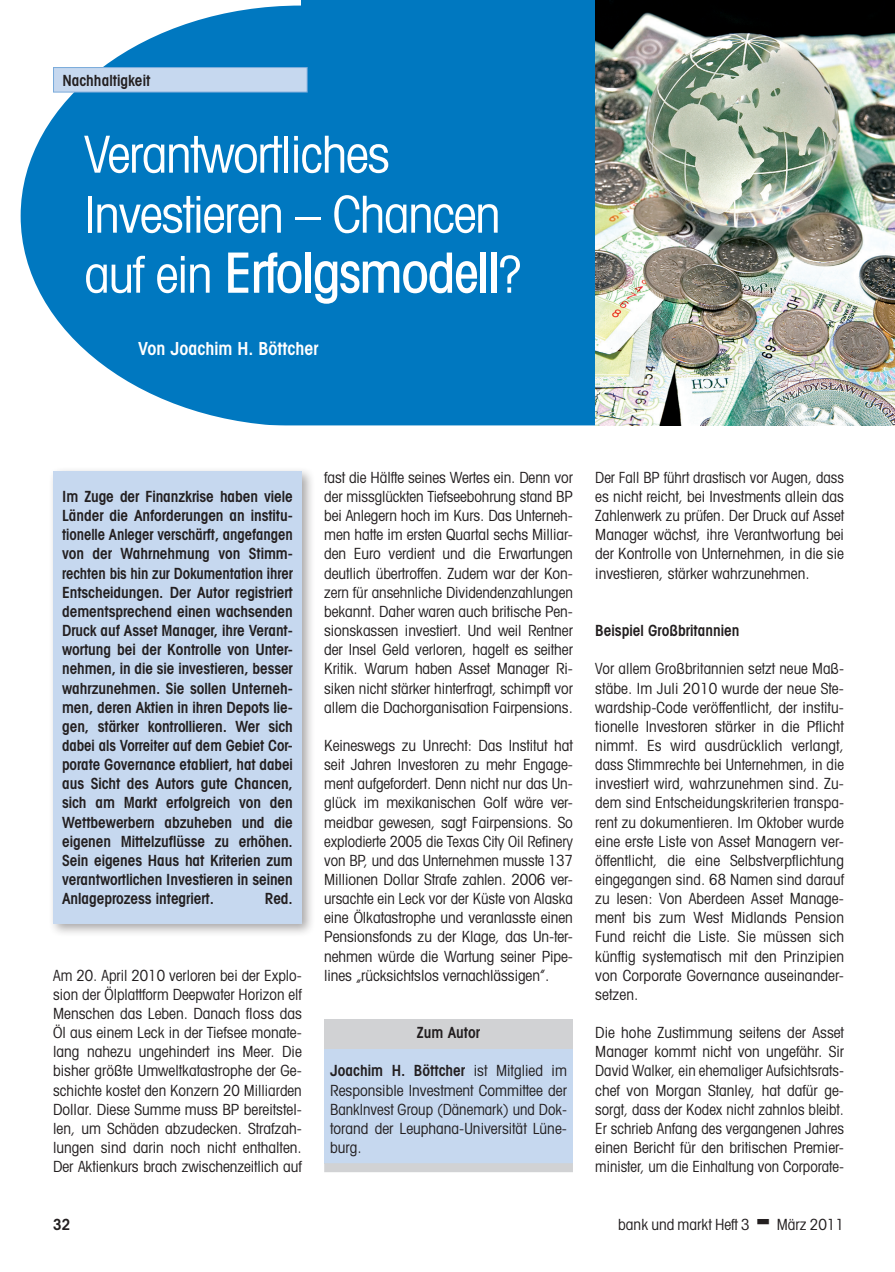
<style>
.page{position:relative;width:895px;height:1272px;background:#fff}
.page>*{position:absolute;margin:0;border:0;box-sizing:border-box;transform-origin:0 0}
.t1{font:500 condensed 55.5px "Avant Garde";letter-spacing:-.025em;color:#fff}
.t2{font:condensed 51px/60px "Avant Garde";letter-spacing:-.025em;color:#fff}
.t3{font:600 condensed 18px "Avant Garde";color:#fff}
.t4{font:condensed 15.3px/19.2px "Avant Garde";color:#231f20;text-align:justify}
.t5{font:600 condensed 15.3px/19.2px "Avant Garde";letter-spacing:-.005em;color:#231f20;text-align:justify}
.t6{font:condensed 15.3px/19.2px "Avant Garde";color:#231f20;text-align:justify;scale:.96 1}
.s1{font-weight:400;font-size:51px}
.s2{font-weight:600}
</style>
<div class="page">
<svg style="left:21px;top:6px;width:574px;height:419px;background:#1985c6"></svg>
<div style="left:301px;top:0;width:308px;height:6px;background:#0078c0"></div>
<div style="left:54px;top:68px;width:253px;height:24px;background:#c6d8ef"></div>
<div style="left:53px;top:67px;width:255px;height:25px;border:1px solid #7aabdb"></div>
<div style="left:48px;top:466px;width:268px;height:470px;background:#231f20;opacity:.4"></div>
<div style="left:53px;top:471px;width:249px;height:452px;background:#c6d8ef"></div>
<img style="left:595px;top:0;width:300px;height:425px">
<div style="left:324px;top:1044px;width:249px;height:119px;background:#c6d8ef"></div>
<div style="left:324px;top:1018px;width:249px;height:30px;background:#d1d2d4"></div>
<div style="left:324px;top:1162px;width:249px;height:9px;background:#d1d2d4"></div>
<p class="t5" style="left:62px;top:70px;width:89px">Nachhaltigkeit</p>
<h2 class="t2" style="left:84px;top:123px;width:418px">Verantwortliches<br>Investieren – Chancen</h2>
<h1 class="t1" style="left:84px;top:238px;width:439px"><span class="s1">auf ein</span> Erfolgsmodell<span class="s1">?</span></h1>
<p class="t3" style="left:138px;top:337px;width:182px">Von Joachim H. Böttcher</p>
<p class="t5" style="left:62px;top:486px;width:232px">Im Zuge der Finanzkrise haben viele Länder die Anforderungen an institu&shy;tionelle Anleger verschärft, angefangen von der Wahrnehmung von Stimm&shy;rechten bis hin zur Dokumentation ihrer Entscheidungen. Der Autor registriert dementsprechend einen wachsenden Druck auf Asset Manager, ihre Verant&shy;wortung bei der Kontrolle von Unter&shy;nehmen, in die sie investieren, besser wahrzunehmen. Sie sollen Unterneh&shy;men, deren Aktien in ihren Depots lie&shy;gen, stärker kontrollieren. Wer sich dabei als Vorreiter auf dem Gebiet Cor&shy;porate Governance etabliert, hat dabei aus Sicht des Autors gute Chancen, sich am Markt erfolgreich von den Wettbewerbern abzuheben und die eigenen Mittelzuflüsse zu erhöhen.<br>Sein eigenes Haus hat Kriterien zum verantwortlichen Investieren in seinen Anlageprozess integriert.</p>
<p class="t5" style="left:265px;top:888px;width:29px">Red.</p>
<p class="t4" style="left:53px;top:965px;width:250px">Am 20. April 2010 verloren bei der Explo&shy;sion der Ölplattform Deepwater Horizon elf Menschen das Leben. Danach floss das Öl aus einem Leck in der Tiefsee monate&shy;lang nahezu ungehindert ins Meer. Die bisher größte Umweltkatastrophe der Ge&shy;schichte kostet den Konzern 20 Milliarden Dollar. Diese Summe muss BP bereitstel&shy;len, um Schäden abzudecken. Strafzah&shy;lungen sind darin noch nicht enthalten.<br>Der Aktienkurs brach zwischenzeitlich auf</p>
<p class="t4" style="left:324px;top:467px;width:250px">fast die Hälfte seines Wertes ein. Denn vor der missglückten Tiefseebohrung stand BP bei Anlegern hoch im Kurs. Das Unterneh&shy;men hatte im ersten Quartal sechs Milliar&shy;den Euro verdient und die Erwartungen deutlich übertroffen. Zudem war der Kon&shy;zern für ansehnliche Dividendenzahlungen bekannt. Daher waren auch britische Pen&shy;sionskassen investiert. Und weil Rentner der Insel Geld verloren, hagelt es seither Kritik. Warum haben Asset Manager Ri&shy;siken nicht stärker hinterfragt, schimpft vor allem die Dachorganisation Fairpensions.</p>
<p class="t4" style="left:324px;top:735px;width:250px">Keineswegs zu Unrecht: Das Institut hat seit Jahren Investoren zu mehr Engage&shy;ment aufgefordert. Denn nicht nur das Un&shy;glück im mexikanischen Golf wäre ver&shy;meidbar gewesen, sagt Fairpensions. So explodierte 2005 die Texas City Oil Refinery von BP, und das Unternehmen musste 137<br>Millionen Dollar Strafe zahlen. 2006 ver&shy;ursachte ein Leck vor der Küste von Alaska eine Ölkatastrophe und veranlasste einen Pensionsfonds zu der Klage, das Un-ter&shy;nehmen würde die Wartung seiner Pipe&shy;lines „rücksichtslos vernachlässigen”.</p>
<p class="t5" style="left:417px;top:1022px;width:65px">Zum Autor</p>
<p class="t4" style="left:330px;top:1060px;width:238px"><span class="s2">Joachim H. Böttcher</span> ist Mitglied im Responsible Investment Committee der BankInvest Group (Dänemark) und Dok&shy;torand der Leuphana-Universität Lüne&shy;burg.</p>
<p class="t6" style="left:595px;top:467px;width:261px">Der Fall BP führt drastisch vor Augen, dass es nicht reicht, bei Investments allein das Zahlenwerk zu prüfen. Der Druck auf Asset Manager wächst, ihre Verantwortung bei der Kontrolle von Unternehmen, in die sie investieren, stärker wahrzunehmen.</p>
<p class="t5" style="left:595px;top:620px;width:146px">Beispiel Großbritannien</p>
<p class="t4" style="left:595px;top:658px;width:250px">Vor allem Großbritannien setzt neue Maß&shy;stäbe. Im Juli 2010 wurde der neue Ste&shy;wardship-Code veröffentlicht, der institu&shy;tionelle Investoren stärker in die Pflicht nimmt. Es wird ausdrücklich verlangt, dass Stimmrechte bei Unternehmen, in die investiert wird, wahrzunehmen sind. Zu&shy;dem sind Entscheidungskriterien transpa&shy;rent zu dokumentieren. Im Oktober wurde eine erste Liste von Asset Managern ver&shy;öffentlicht, die eine Selbstverpflichtung eingegangen sind. 68 Namen sind darauf zu lesen: Von Aberdeen Asset Manage&shy;ment bis zum West Midlands Pension Fund reicht die Liste. Sie müssen sich künftig systematisch mit den Prinzipien von Corporate Governance auseinander&shy;setzen.</p>
<p class="t4" style="left:595px;top:1022px;width:250px">Die hohe Zustimmung seitens der Asset Manager kommt nicht von ungefähr. Sir David Walker, ein ehemaliger Aufsichtsrats&shy;chef von Morgan Stanley, hat dafür ge&shy;sorgt, dass der Kodex nicht zahnlos bleibt.<br>Er schrieb Anfang des vergangenen Jahres einen Bericht für den britischen Premier&shy;minister, um die Einhaltung von Corporate-</p>
<p class="t5" style="left:53px;top:1213px;width:19px">32</p>
<p class="t4" style="left:618px;top:1213px;width:133px">bank und markt Heft 3</p>
<p class="t4" style="left:777px;top:1213px;width:69px">März 2011</p>
</div>
